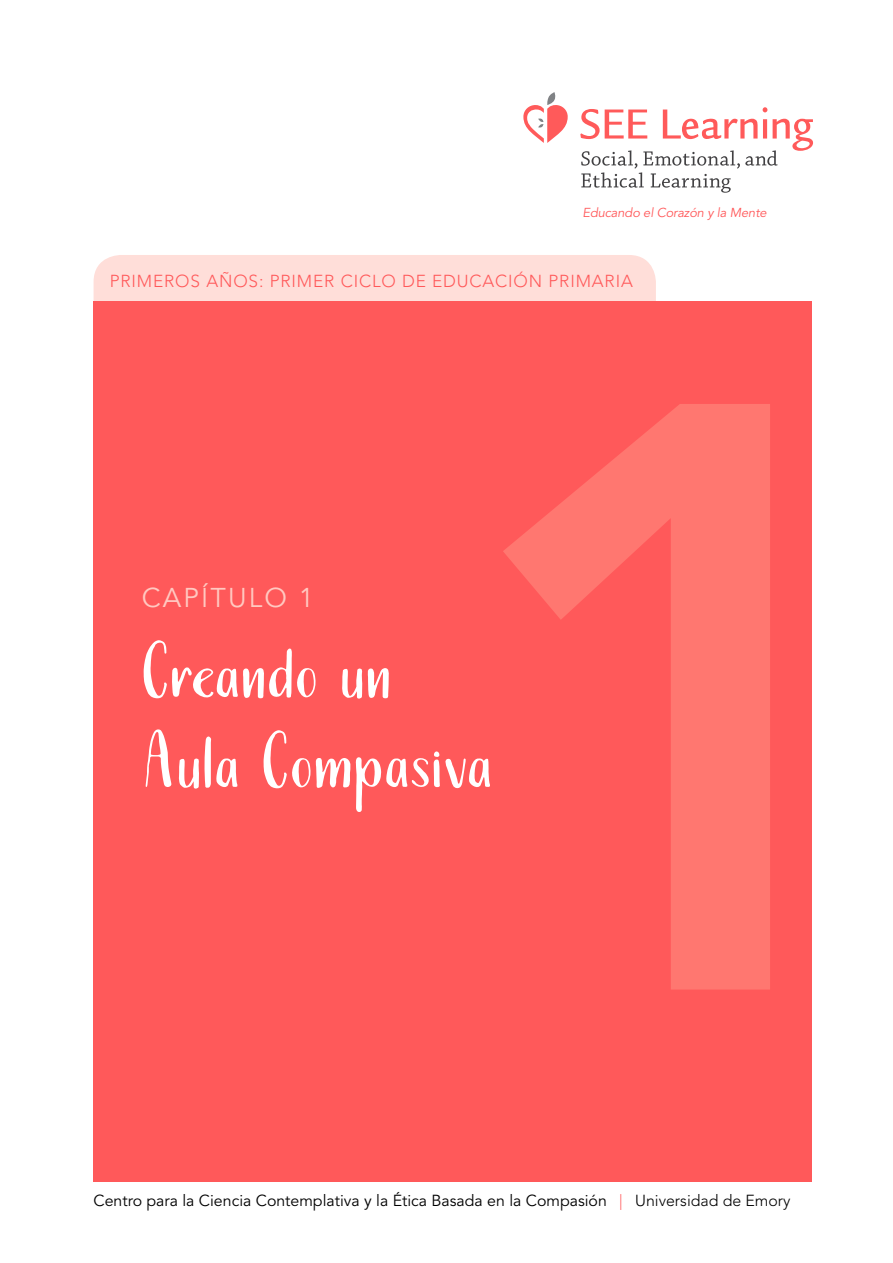
<style>
.page{position:relative;width:893px;height:1263px;background:#fff}
.page>*{position:absolute;margin:0;border:0;box-sizing:border-box;transform-origin:0 0}
.t1{font:101.25px "Amalfi";letter-spacing:.01em;color:#fff;scale:1.3 1}
.t2{font:27px "Avenir LT Std";letter-spacing:.08em;color:#ffc9c1}
.t3{font:300 17.25px "Avenir LT Std";letter-spacing:.05em;color:#ff595a}
.t4{font:15.9px "Avenir LT Std";color:#000}
.t5{font:italic 12.9px "Avenir LT Std";letter-spacing:-.01em;color:#ff595a}
.s1{font-weight:300;color:#ff595a}
.s2{font-weight:300}
</style>
<div class="page">
<div style="left:94px;top:255px;width:562px;height:83px;background:#ffded9;border-radius:27px"></div>
<svg style="left:524px;top:92px;width:44px;height:51px"></svg>
<svg style="left:580px;top:107px;width:233px;height:86px"></svg>
<div style="left:94px;top:302px;width:719px;height:880px;background:#ff595a"></div>
<svg style="left:503px;top:404px;width:267px;height:585px"></svg>
<p class="t5" style="left:583px;top:205px;width:186px">Educando el Corazón y la Mente</p>
<p class="t3" style="left:110px;top:271px;width:525px">PRIMEROS AÑOS: PRIMER CICLO DE EDUCACIÓN PRIMARIA</p>
<p class="t2" style="left:142px;top:583px;width:174px">CAPÍTULO 1</p>
<p class="t1" style="left:142px;top:621px;width:193px">Creando un</p>
<p class="t1" style="left:142px;top:711px;width:271px">Aula Compasiva</p>
<p class="t4" style="left:94px;top:1191px;width:698px">Centro para la Ciencia Contemplativa y la Ética Basada en la Compasión <span class="s1">|</span> <span class="s2">Universidad de Emory</span></p>
</div>
